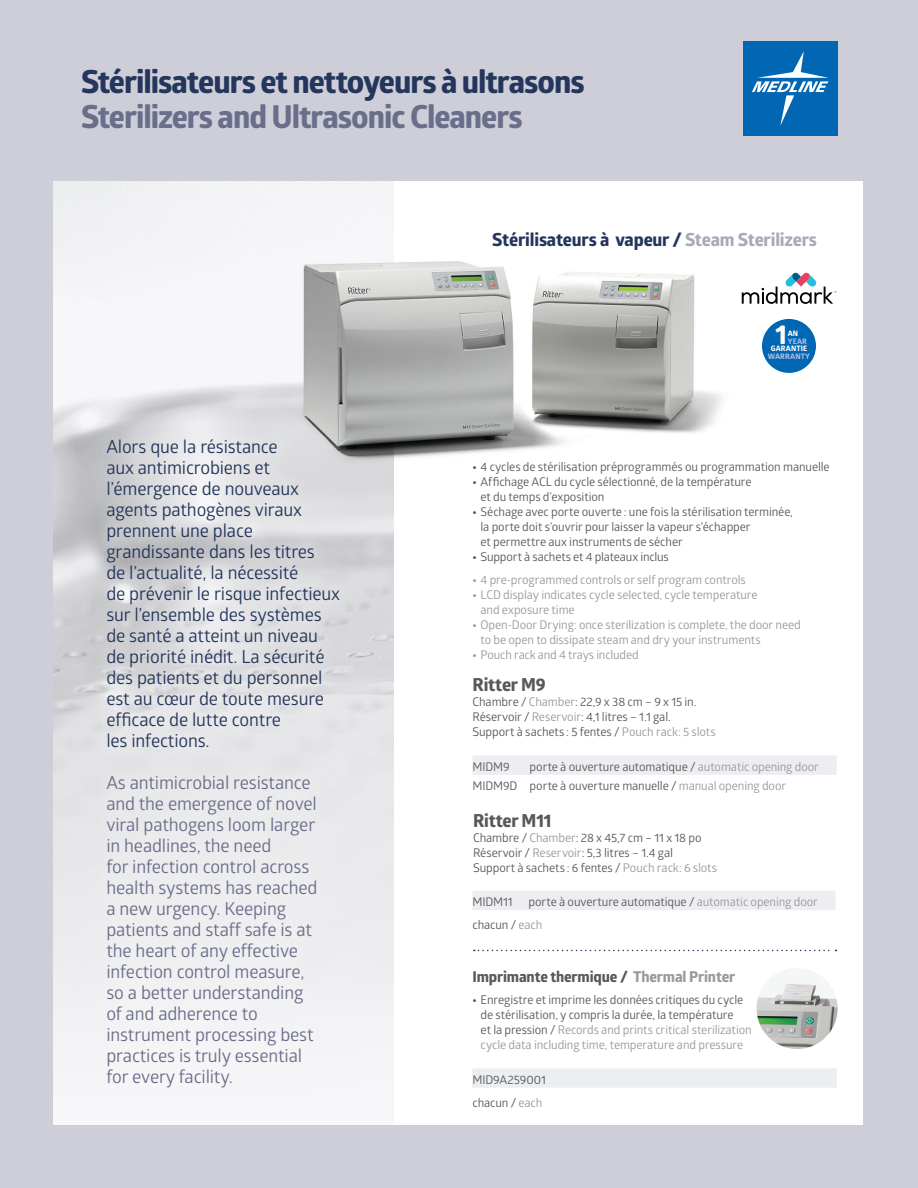
<style>
.page{position:relative;width:918px;height:1188px;background:#fff}
.page>*{position:absolute;margin:0;border:0;box-sizing:border-box;transform-origin:0 0}
.t1{font:800 31.8px "Glober";letter-spacing:-.03em;color:#24365b}
.t2{font:800 31.8px "Glober";letter-spacing:-.03em;color:#6a6e8a}
.t3{font:800 27px "Glober";color:#fff}
.t4{font:18px/21px "Glober";letter-spacing:-.01em;color:#24365b}
.t5{font:18px/21px "Glober";letter-spacing:-.01em;color:#6a6e8a}
.t6{font:800 18px "Glober";letter-spacing:-.01em;color:#24365b}
.t7{font:800 18px "Glober";letter-spacing:-.01em;color:#57585a}
.t8{font:800 15px "Glober";letter-spacing:-.01em;color:#57585a}
.t9{font:12px/15px "Glober";letter-spacing:-.01em;color:#57585a}
.t10{font:12px/15px "Glober";letter-spacing:-.01em;color:#97999c}
.t11{font:800 7.5px "Glober";letter-spacing:.015em;color:#adbfe2}
.t12{font:800 7.5px "Glober";letter-spacing:.015em;color:#fff}
.s1{color:#a8a9ba}
.s2{font-weight:800}
.s3{color:#97999c}
</style>
<div class="page">
<img style="left:394px;top:261px;width:374px;height:198px">
<svg style="left:53px;top:181px;width:341px;height:945px;fill:#f2f3f4"></svg>
<div style="left:472px;top:1068px;width:365px;height:20px;background:#edeef2"></div>
<img style="left:757px;top:968px;width:81px;height:81px;border-radius:40px">
<div style="left:762px;top:319px;width:54px;height:54px;background:#0166b3;border-radius:50%"></div>
<svg style="left:89px;top:423px;width:268px;height:681px;fill:#e8e9eb"></svg>
<svg style="left:742px;top:272px;width:94px;height:32px"></svg>
<div style="left:472px;top:756px;width:365px;height:19px;background:#edeef2"></div>
<div style="left:472px;top:891px;width:364px;height:19px;background:#edeef2"></div>
<svg style="left:474px;top:950px;width:363px;height:1px"></svg>
<div style="left:0;top:0;width:918px;height:181px;background:#ceced9"></div>
<div style="left:0;top:154px;width:53px;height:1034px;background:#ceced9"></div>
<div style="left:863px;top:154px;width:55px;height:1034px;background:#ceced9"></div>
<div style="left:0;top:1126px;width:918px;height:62px;background:#ceced9"></div>
<div style="left:743px;top:42px;width:95px;height:94px;background:#0166b3"></div>
<svg style="left:752px;top:51px;width:77px;height:75px"></svg>
<img style="left:304px;top:263px;width:102px;height:184px">
<h1 class="t1" style="left:81px;top:58px;width:505px">Stérilisateurs et nettoyeurs à ultrasons</h1>
<h1 class="t2" style="left:81px;top:94px;width:443px">Sterilizers and Ultrasonic Cleaners</h1>
<h3 class="t6" style="left:492px;top:226px;width:326px">Stérilisateurs à vapeur / <span class="s1">Steam Sterilizers</span></h3>
<p class="t4" style="left:106px;top:436px;width:235px">Alors que la résistance<br>aux antimicrobiens et l’émergence de nouveaux agents pathogènes viraux prennent une place grandissante dans les titres<br>de l’actualité, la nécessité<br>de prévenir le risque infectieux sur l’ensemble des systèmes de santé a atteint un niveau de priorité inédit. La sécurité des patients et du personnel est au cœur de toute mesure efficace de lutte contre<br>les infections.</p>
<p class="t5" style="left:106px;top:772px;width:213px">As antimicrobial resistance and the emergence of novel viral pathogens loom larger in headlines, the need<br>for infection control across health systems has reached a new urgency. Keeping patients and staff safe is at the heart of any effective infection control measure, so a better understanding of and adherence to instrument processing best practices is truly essential for every facility.</p>
<h2 class="t3" style="left:775px;top:315px;width:13px">1</h2>
<p class="t12" style="left:788px;top:328px;width:12px">AN</p>
<p class="t11" style="left:788px;top:336px;width:21px">YEAR</p>
<p class="t12" style="left:771px;top:343px;width:38px">GARANTIE</p>
<p class="t11" style="left:768px;top:351px;width:44px">WARRANTY</p>
<p class="t9" style="left:472px;top:459px;width:359px"><span class="s2">•</span> 4 cycles de stérilisation préprogrammés ou programmation manuelle</p>
<p class="t9" style="left:481px;top:474px;width:273px;text-indent:-8px"><span class="s2">•</span> Affichage ACL du cycle sélectionné, de la température et du temps d’exposition</p>
<p class="t9" style="left:481px;top:504px;width:314px;text-indent:-8px"><span class="s2">•</span> Séchage avec porte ouverte : une fois la stérilisation terminée, la porte doit s’ouvrir pour laisser la vapeur s'échapper<br>et permettre aux instruments de sécher</p>
<p class="t9" style="left:472px;top:549px;width:198px"><span class="s2">•</span> Support à sachets et 4 plateaux inclus</p>
<p class="t10" style="left:472px;top:571px;width:275px"><span class="s2">•</span> 4 pre-programmed controls or self program controls</p>
<p class="t10" style="left:481px;top:586px;width:279px;text-indent:-8px"><span class="s2">•</span> LCD display indicates cycle selected, cycle temperature and exposure time</p>
<p class="t10" style="left:481px;top:616px;width:322px;text-indent:-8px"><span class="s2">•</span> Open-Door Drying: once sterilization is complete, the door need to be open to dissipate steam and dry your instruments</p>
<p class="t10" style="left:472px;top:646px;width:168px"><span class="s2">•</span> Pouch rack and 4 trays included</p>
<h3 class="t7" style="left:472px;top:672px;width:75px">Ritter M9</h3>
<p class="t9" style="left:472px;top:694px;width:245px">Chambre / <span class="s3">Chamber</span>: 22,9 x 38 cm – 9 x 15 in.<br>Réservoir / <span class="s3">Reservoir</span>: 4,1 litres – 1.1 gal.<br>Support à sachets : 5 fentes / <span class="s3">Pouch rack: 5 slots</span></p>
<p class="t9" style="left:472px;top:756px;width:348px;line-height:19.4px;text-indent:57px">porte à ouverture automatique / <span class="s3">automatic opening door<br></span>MIDM9D porte à ouverture manuelle / <span class="s3">manual opening door</span></p>
<p class="t9" style="left:472px;top:759px;width:39px">MIDM9</p>
<h3 class="t7" style="left:473px;top:807px;width:80px">Ritter M11</h3>
<p class="t9" style="left:473px;top:829px;width:246px">Chambre / <span class="s3">Chamber</span>: 28 x 45,7 cm – 11 x 18 po<br>Réservoir / <span class="s3">Reservoir</span>: 5,3 litres – 1.4 gal<br>Support à sachets : 6 fentes / <span class="s3">Pouch rack: 6 slots</span></p>
<p class="t9" style="left:472px;top:890px;width:347px;line-height:23.4px;text-indent:56px">porte à ouverture automatique / <span class="s3">automatic opening door </span>chacun / <span class="s3">each</span></p>
<p class="t9" style="left:472px;top:894px;width:42px">MIDM11</p>
<p class="t8" style="left:472px;top:965px;width:264px">Imprimante thermique / <span class="s3">Thermal Printer</span></p>
<p class="t9" style="left:481px;top:992px;width:273px;text-indent:-8px"><span class="s2">•</span> Enregistre et imprime les données critiques du cycle de stérilisation, y compris la durée, la température<br>et la pression / <span class="s3">Records and prints critical sterilization cycle data including time, temperature and pressure</span></p>
<p class="t9" style="left:472px;top:1067px;width:75px;line-height:23.4px">MID9A259001 chacun / <span class="s3">each</span></p>
</div>
